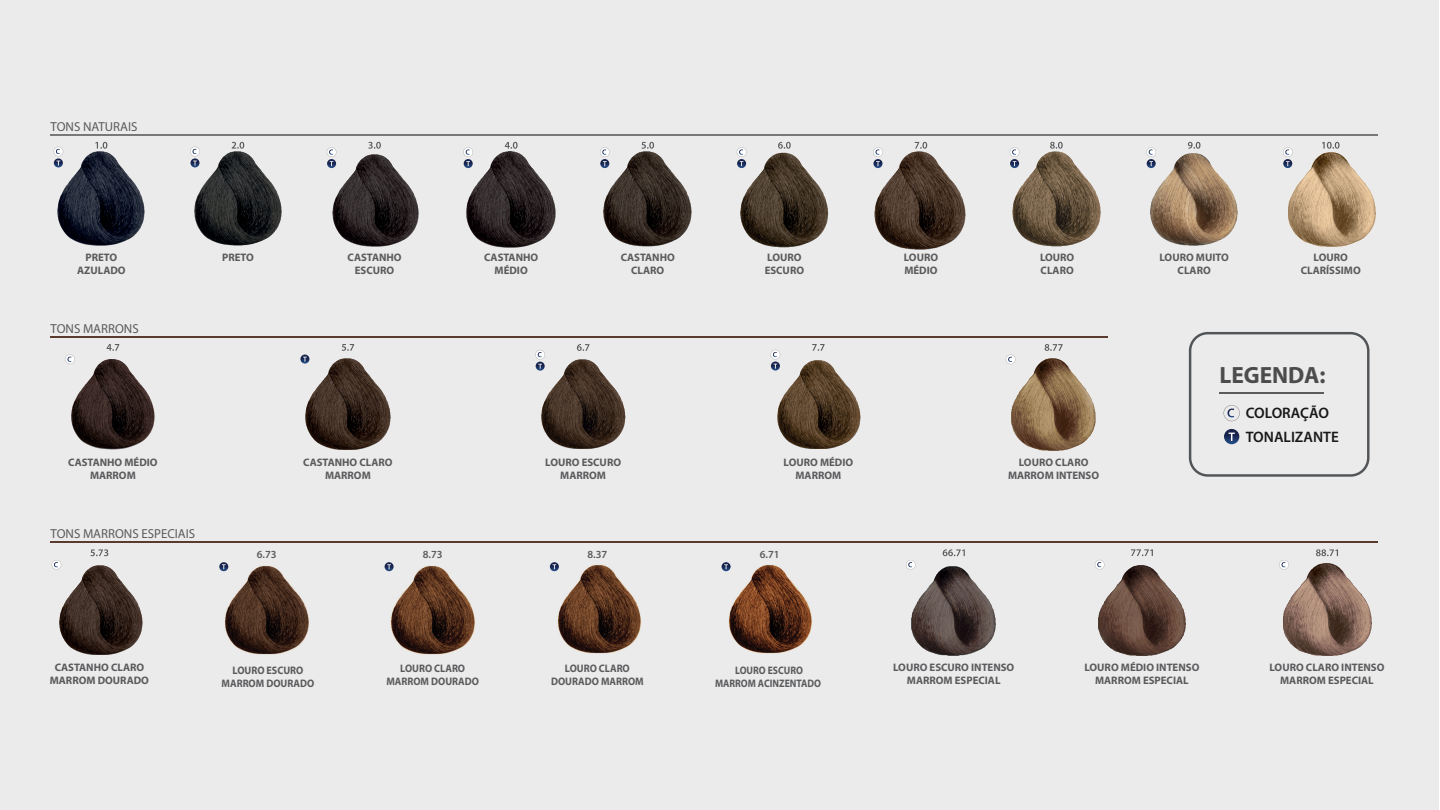
<style>
.page{position:relative;width:1440px;height:810px;background:#fff}
.page>*{position:absolute;margin:0;border:0;box-sizing:border-box;transform-origin:0 0}
.t1{font:700 23.55px "Myriad Pro";color:#4d4c4d}
.t2{font:600 15.23px/23.6px "Myriad Pro";color:#191818}
.t3{font:13.05px "Myriad Pro";color:#5a5b5d}
.t4{font:700 10.88px/13px "Myriad Pro";color:#5a5b5d;text-align:center}
.t5{font:700 10.88px/13px "Myriad Pro";color:#5a5b5d;text-align:center;scale:.92 1}
.t6{font:700 10.88px/13px "Myriad Pro";color:#5a5b5d;text-align:center;scale:.88 1}
.t7{font:600 10.88px "Myriad Pro";color:#5a5b5d}
</style>
<div class="page">
<div style="left:0;top:0;width:1438px;height:810px;background:#ecebeb"></div>
<hr style="left:51px;top:134px;width:1327px;height:1px;background:#787878">
<svg style="left:95px;top:142px;width:12px;height:7px"></svg>
<svg style="left:54px;top:147px;width:9px;height:20px"></svg>
<svg style="left:232px;top:142px;width:12px;height:7px"></svg>
<svg style="left:190px;top:147px;width:10px;height:20px"></svg>
<svg style="left:368px;top:142px;width:13px;height:7px"></svg>
<svg style="left:327px;top:147px;width:9px;height:21px"></svg>
<svg style="left:505px;top:142px;width:13px;height:7px"></svg>
<svg style="left:463px;top:147px;width:10px;height:21px"></svg>
<svg style="left:642px;top:142px;width:12px;height:7px"></svg>
<svg style="left:600px;top:147px;width:10px;height:21px"></svg>
<svg style="left:778px;top:142px;width:13px;height:7px"></svg>
<svg style="left:737px;top:147px;width:9px;height:21px"></svg>
<svg style="left:915px;top:142px;width:12px;height:7px"></svg>
<svg style="left:873px;top:147px;width:10px;height:20px"></svg>
<svg style="left:1050px;top:142px;width:13px;height:7px"></svg>
<svg style="left:1010px;top:147px;width:9px;height:20px"></svg>
<svg style="left:1188px;top:142px;width:12px;height:7px"></svg>
<svg style="left:1146px;top:147px;width:10px;height:21px"></svg>
<svg style="left:1322px;top:142px;width:18px;height:7px"></svg>
<svg style="left:1283px;top:147px;width:10px;height:21px"></svg>
<hr style="left:51px;top:336px;width:1057px;height:2px;background:#5b3b2f">
<svg style="left:107px;top:344px;width:12px;height:7px"></svg>
<svg style="left:65px;top:355px;width:10px;height:9px"></svg>
<svg style="left:342px;top:344px;width:12px;height:7px"></svg>
<svg style="left:300px;top:355px;width:9px;height:9px"></svg>
<svg style="left:577px;top:344px;width:12px;height:7px"></svg>
<svg style="left:535px;top:350px;width:10px;height:21px"></svg>
<svg style="left:812px;top:344px;width:13px;height:7px"></svg>
<svg style="left:771px;top:350px;width:9px;height:21px"></svg>
<svg style="left:1045px;top:344px;width:18px;height:7px"></svg>
<svg style="left:1006px;top:355px;width:9px;height:9px"></svg>
<hr style="left:51px;top:541px;width:1327px;height:2px;background:#5b3b2f">
<svg style="left:90px;top:549px;width:18px;height:7px"></svg>
<svg style="left:52px;top:560px;width:9px;height:10px"></svg>
<svg style="left:906px;top:560px;width:6px;height:10px"></svg>
<svg style="left:1131px;top:549px;width:22px;height:7px"></svg>
<svg style="left:1095px;top:560px;width:10px;height:9px"></svg>
<svg style="left:1316px;top:549px;width:22px;height:7px"></svg>
<svg style="left:1279px;top:560px;width:10px;height:10px"></svg>
<svg style="left:722px;top:562px;width:8px;height:9px"></svg>
<svg style="left:219px;top:562px;width:9px;height:9px"></svg>
<svg style="left:550px;top:562px;width:9px;height:9px"></svg>
<svg style="left:385px;top:562px;width:9px;height:9px"></svg>
<img style="left:57px;top:152px;width:88px;height:94px">
<img style="left:194px;top:152px;width:88px;height:94px">
<img style="left:332px;top:154px;width:87px;height:93px">
<img style="left:467px;top:152px;width:88px;height:95px">
<img style="left:604px;top:151px;width:88px;height:95px">
<img style="left:740px;top:152px;width:89px;height:96px">
<img style="left:875px;top:151px;width:91px;height:98px">
<img style="left:1012px;top:151px;width:89px;height:96px">
<img style="left:1151px;top:153px;width:87px;height:93px">
<img style="left:1288px;top:152px;width:87px;height:95px">
<img style="left:71px;top:359px;width:84px;height:90px">
<img style="left:306px;top:359px;width:85px;height:91px">
<img style="left:542px;top:360px;width:83px;height:89px">
<img style="left:778px;top:360px;width:83px;height:89px">
<img style="left:1011px;top:359px;width:85px;height:91px">
<img style="left:59px;top:565px;width:83px;height:89px">
<img style="left:1099px;top:565px;width:86px;height:91px">
<img style="left:1284px;top:564px;width:88px;height:92px">
<img style="left:912px;top:549px;width:84px;height:107px">
<svg style="left:1189px;top:332px;width:181px;height:145px"></svg>
<img style="left:222px;top:565px;width:87px;height:89px">
<img style="left:387px;top:565px;width:88px;height:89px">
<img style="left:554px;top:565px;width:87px;height:89px">
<img style="left:725px;top:565px;width:87px;height:89px">
<p class="t3" style="left:51px;top:118px;width:88px">TONS NATURAIS</p>
<p class="t4" style="left:77px;top:250px;width:50px">PRETO<br>AZULADO</p>
<p class="t4" style="left:222px;top:250px;width:33px">PRETO</p>
<p class="t4" style="left:347px;top:250px;width:56px">CASTANHO<br>ESCURO</p>
<p class="t4" style="left:484px;top:250px;width:56px">CASTANHO<br>MÉDIO</p>
<p class="t4" style="left:621px;top:250px;width:56px">CASTANHO<br>CLARO</p>
<p class="t4" style="left:765px;top:250px;width:41px;text-align:left">LOURO<br>ESCURO</p>
<p class="t4" style="left:904px;top:250px;width:36px;text-align:left">LOURO<br>MÉDIO</p>
<p class="t4" style="left:1040px;top:250px;width:36px;text-align:left">LOURO<br>CLARO</p>
<p class="t4" style="left:1160px;top:250px;width:71px">LOURO MUITO<br>CLARO</p>
<p class="t4" style="left:1301px;top:250px;width:62px">LOURO<br>CLARÍSSIMO</p>
<p class="t3" style="left:51px;top:321px;width:90px">TONS MARRONS</p>
<p class="t4" style="left:68px;top:455px;width:91px">CASTANHO MÉDIO<br>MARROM</p>
<p class="t4" style="left:303px;top:455px;width:91px">CASTANHO CLARO<br>MARROM</p>
<p class="t4" style="left:545px;top:455px;width:77px">LOURO ESCURO<br>MARROM</p>
<p class="t4" style="left:784px;top:455px;width:71px">LOURO MÉDIO<br>MARROM</p>
<p class="t4" style="left:1008px;top:455px;width:93px">LOURO CLARO<br>MARROM INTENSO</p>
<p class="t3" style="left:51px;top:526px;width:146px">TONS MARRONS ESPECIAIS</p>
<p class="t7" style="left:257px;top:548px;width:21px">6.73</p>
<p class="t7" style="left:423px;top:548px;width:21px">8.73</p>
<p class="t7" style="left:587px;top:548px;width:21px">8.37</p>
<p class="t7" style="left:760px;top:548px;width:21px">6.71</p>
<h1 class="t1" style="left:1219px;top:360px;width:108px">LEGENDA:</h1>
<h2 class="t2" style="left:1246px;top:401px;width:95px">COLORAÇÃO<br>TONALIZANTE</h2>
<p class="t4" style="left:50px;top:661px;width:101px">CASTANHO CLARO<br>MARROM DOURADO</p>
<p class="t4" style="left:893px;top:661px;width:123px">LOURO ESCURO INTENSO<br>MARROM ESPECIAL</p>
<p class="t4" style="left:1084px;top:661px;width:116px">LOURO MÉDIO INTENSO<br>MARROM ESPECIAL</p>
<p class="t4" style="left:1270px;top:661px;width:116px">LOURO CLARO INTENSO<br>MARROM ESPECIAL</p>
<p class="t5" style="left:386px;top:662px;width:102px">LOURO CLARO<br>MARROM DOURADO</p>
<p class="t5" style="left:551px;top:662px;width:102px">LOURO CLARO<br>DOURADO MARROM</p>
<p class="t5" style="left:222px;top:663px;width:102px">LOURO ESCURO<br>MARROM DOURADO</p>
<p class="t6" style="left:715px;top:663px;width:122px">LOURO ESCURO<br>MARROM ACINZENTADO</p>
</div>
